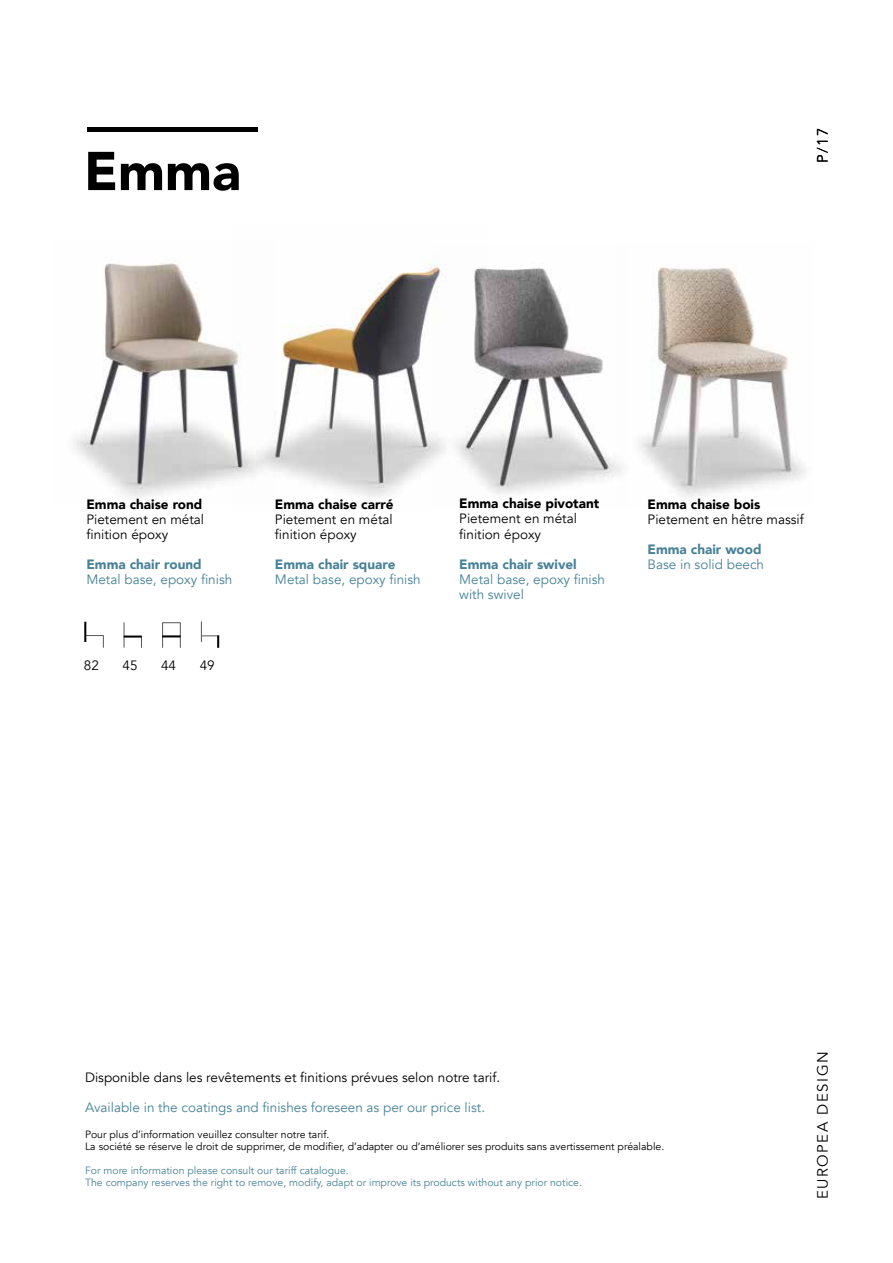
<style>
.page{position:relative;width:893px;height:1263px;background:#fff}
.page>*{position:absolute;margin:0;border:0;box-sizing:border-box;transform-origin:0 0}
.t1{font:900 54px "Avenir";color:#000}
.t2{font:15px "Avenir";letter-spacing:.1em;color:#000}
.t3{font:13.5px/15px "Avenir";color:#000}
.t4{font:13.5px/15px "Avenir";color:#488298}
.t5{font:900 13.5px "Avenir";color:#000}
.t6{font:900 13.5px "Avenir";color:#488298}
.t7{font:10.5px/12px "Avenir";color:#000}
.t8{font:10.5px/12px "Avenir";color:#488298}
.s1{color:#6e675d}
</style>
<div class="page">
<hr style="left:87px;top:128px;width:170px;height:4px;background:#000">
<svg style="left:86px;top:635px;width:18px;height:13px"></svg>
<hr style="left:84px;top:622px;width:2px;height:20px;background:#000">
<svg style="left:201px;top:622px;width:18px;height:26px"></svg>
<div style="left:162px;top:622px;width:19px;height:26px;border:1px solid #575756"></div>
<svg style="left:162px;top:635px;width:19px;height:2px"></svg>
<svg style="left:124px;top:623px;width:1px;height:24px"></svg>
<hr style="left:124px;top:635px;width:18px;height:3px;background:#000">
<img style="left:275px;top:262px;width:158px;height:236px">
<img style="left:74px;top:263px;width:201px;height:235px">
<img style="left:433px;top:265px;width:185px;height:229px">
<img style="left:618px;top:267px;width:188px;height:230px">
<h1 class="t1" style="left:84px;top:125px;width:158px">Emma</h1>
<p class="t2" style="left:814px;top:163px;width:37px;rotate:-90deg">P/17</p>
<p class="t5" style="left:86px;top:492px;width:117px">Emma chaise rond</p>
<p class="t3" style="left:86px;top:512px;width:119px">Pietement en métal finition époxy</p>
<p class="t6" style="left:86px;top:552px;width:117px">Emma chair round</p>
<p class="t4" style="left:86px;top:572px;width:147px">Metal base, epoxy finish</p>
<p class="t3" style="left:84px;top:658px;width:17px">82</p>
<p class="t3" style="left:123px;top:658px;width:17px">45</p>
<p class="t3" style="left:161px;top:658px;width:17px">44</p>
<p class="t3" style="left:200px;top:658px;width:17px">49</p>
<p class="t5" style="left:275px;top:492px;width:120px">Emma chaise carré</p>
<p class="t3" style="left:275px;top:512px;width:119px">Pietement en métal finition époxy</p>
<p class="t6" style="left:275px;top:552px;width:122px">Emma chair square</p>
<p class="t4" style="left:275px;top:572px;width:147px">Metal base, epoxy finish</p>
<p class="t5" style="left:459px;top:492px;width:141px">Emma chaise pivotant</p>
<p class="t3" style="left:459px;top:512px;width:119px">Pietement en métal finition époxy</p>
<p class="t6" style="left:459px;top:552px;width:119px">Emma chair swivel</p>
<p class="t4" style="left:459px;top:572px;width:147px">Metal base, epoxy finish with swivel</p>
<p class="t5" style="left:648px;top:492px;width:114px">Emma chaise bois</p>
<p class="t3" style="left:648px;top:512px;width:158px">Pietement en hêtre massif</p>
<p class="t6" style="left:648px;top:537px;width:115px">Emma chair wood</p>
<p class="t4" style="left:648px;top:557px;width:118px">Base in solid beech</p>
<p class="t3" style="left:85px;top:1070px;width:417px">Disponible dans les revêtements et finitions prévues selon notre tarif.</p>
<p class="t4" style="left:85px;top:1100px;width:402px">Available in the coatings and finishes foreseen as per our price list.</p>
<p class="t7" style="left:85px;top:1129px;width:581px">Pour plus d’information veuillez consulter notre tarif.<br>La société se réserve le droit de supprimer, de modifier, d’adapter ou d’améliorer ses produits sans avertissement préalable.</p>
<p class="t8" style="left:85px;top:1165px;width:498px">For more information please consult our tariff catalogue.<br>The company reserves the right to remove, modify, adapt or improve its products without any prior notice<span class="s1">.</span></p>
<p class="t2" style="left:814px;top:1199px;width:149px;rotate:-90deg">EUROPEA DESIGN</p>
</div>
